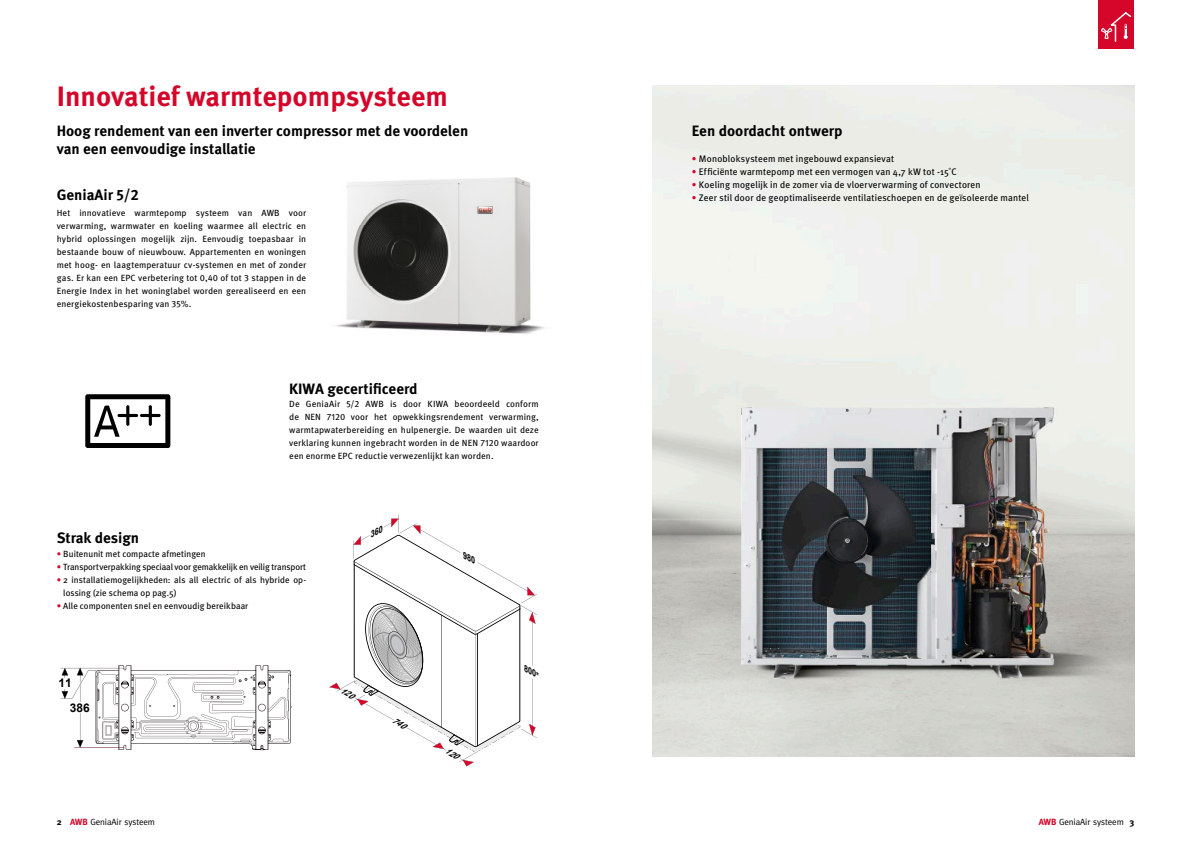
<style>
.page{position:relative;width:1191px;height:842px;background:#fff}
.page>*{position:absolute;margin:0;border:0;box-sizing:border-box;transform-origin:0 0}
.t1{font:700 28px "Meta Pro";color:#d4072b}
.t2{font:700 15px/18px "Meta Pro";color:#000}
.t3{font:700 12px "Arial";color:#000}
.t4{font:9.5px "Meta Plus";letter-spacing:.015em;color:#000}
.t5{font:9px/13px "Meta Pro";letter-spacing:.01em;color:#000;text-align:justify}
.t6{font:9px/13px "Meta Plus";letter-spacing:.005em;color:#000}
.t7{font:9px "Meta";letter-spacing:-.01em;color:#000}
.t8{font:italic 700 8.3px "Arial";color:#000}
.s1{color:#d4072b}
.s2{font-weight:700}
.s3{font-weight:700;color:#d4072b}
</style>
<div class="page">
<img style="left:652px;top:85px;width:482px;height:672px">
<img style="left:334px;top:177px;width:211px;height:157px">
<svg style="left:61px;top:665px;width:230px;height:85px"></svg>
<div style="left:57px;top:678px;width:14px;height:11px;background:#fff"></div>
<div style="left:1098px;top:0;width:36px;height:49px;background:#d4072b"></div>
<svg style="left:1101px;top:12px;width:31px;height:30px"></svg>
<svg style="left:85px;top:394px;width:85px;height:54px"></svg>
<svg style="left:329px;top:514px;width:208px;height:253px"></svg>
<h1 class="t1" style="left:57px;top:75px;width:393px">Innovatief warmtepompsysteem</h1>
<h2 class="t2" style="left:57px;top:121px;width:413px">Hoog rendement van een inverter compressor met de voordelen van een eenvoudige installatie</h2>
<h2 class="t2" style="left:57px;top:185px;width:84px">GeniaAir 5/2</h2>
<p class="t5" style="left:57px;top:206px;width:251px">Het innovatieve warmtepomp systeem van AWB voor verwarming, warmwater en koeling waarmee all electric en hybrid oplossingen mogelijk zijn. Eenvoudig toepasbaar in bestaande bouw of nieuwbouw. Appartementen en woningen met hoog- en laagtemperatuur cv-systemen en met of zonder gas. Er kan een EPC verbetering tot 0,40 of tot 3 stappen in de Energie Index in het woninglabel worden gerealiseerd en een energiekostenbesparing van 35%.</p>
<h2 class="t2" style="left:289px;top:379px;width:130px">KIWA gecertificeerd</h2>
<h2 class="t2" style="left:57px;top:527px;width:84px">Strak design</h2>
<p class="t5" style="left:289px;top:397px;width:251px">De GeniaAir 5/2 AWB is door KIWA beoordeeld conform de NEN 7120 voor het opwekkingsrendement verwarming, warmtapwaterbereiding en hulpenergie. De waarden uit deze verklaring kunnen ingebracht worden in de NEN 7120 waardoor een enorme EPC reductie verwezenlijkt kan worden.</p>
<p class="t6" style="left:57px;top:547px;width:150px"><span class="s1">•</span> Buitenunit met compacte afmetingen</p>
<p class="t6" style="left:57px;top:560px;width:251px"><span class="s1">•</span> Transportverpakking speciaal voor gemakkelijk en veilig transport</p>
<p class="t6" style="left:63px;top:573px;width:244px;text-indent:-7px"><span class="s1">•</span> 2 installatiemogelijkheden: als all electric of als hybride op&shy;lossing (zie schema op pag.5)</p>
<p class="t6" style="left:57px;top:599px;width:193px"><span class="s1">•</span> Alle componenten snel en eenvoudig bereikbaar</p>
<h3 class="t3" style="left:59px;top:675px;width:15px">11</h3>
<h3 class="t3" style="left:70px;top:699px;width:21px">386</h3>
<p class="t8" style="left:528px;top:663px;width:19px;rotate:30deg">800*</p>
<h2 class="t2" style="left:692px;top:121px;width:152px">Een doordacht ontwerp</h2>
<p class="t4" style="left:692px;top:153px;width:204px"><span class="s1">•</span> Monobloksysteem met ingebouwd expansievat</p>
<p class="t4" style="left:692px;top:166px;width:266px"><span class="s1">•</span> Efficiënte warmtepomp met een vermogen van 4,7 kW tot -15˚C</p>
<p class="t4" style="left:692px;top:179px;width:290px"><span class="s1">•</span> Koeling mogelijk in de zomer via de vloerverwarming of convectoren</p>
<p class="t4" style="left:692px;top:192px;width:338px"><span class="s1">•</span> Zeer stil door de geoptimaliseerde ventilatieschoepen en de geïsoleerde mantel</p>
<p class="t7" style="left:57px;top:817px;width:100px"><span class="s2">2</span> <span class="s3">AWB</span> GeniaAir systeem</p>
<p class="t7" style="left:1038px;top:817px;width:97px"><span class="s3">AWB</span> GeniaAir systeem <span class="s2">3</span></p>
</div>
